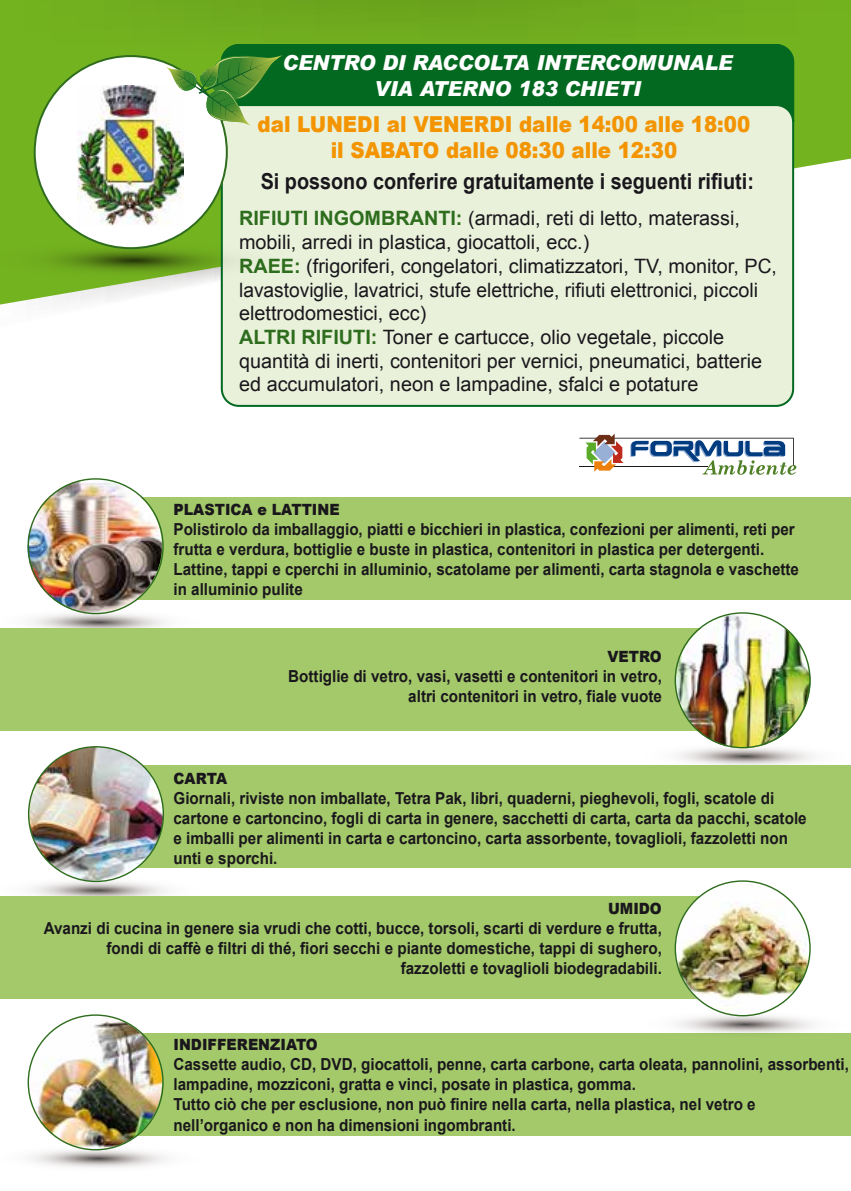
<style>
.page{position:relative;width:851px;height:1191px;background:#fff}
.page>*{position:absolute;margin:0;border:0;box-sizing:border-box;transform-origin:0 0}
.t1{font:900 22px/26.4px "Arial";color:#f39400;text-align:center;scale:.9 1}
.t2{font:700 22px "Arial";color:#1a171c;scale:.9 1}
.t3{font:italic 900 20.6px/26px "Arial";color:#fff;text-align:center}
.t4{font:19.8px/23.8px "Arial";color:#1a171c}
.t5{font:700 16.6px/20px "Arial";color:#1a171c;scale:.92 1}
.t6{font:900 15.6px "Arial";color:#1a171c;scale:.92 1}
.s1{font-weight:700;color:#2e6d1d}
</style>
<div class="page">
<svg style="left:0;top:59px;width:850px;height:245px;fill:#74b320"></svg>
<div style="left:106px;top:497px;width:744px;height:102px;background:#a4c96b"></div>
<svg style="left:31px;top:601px;width:135px;height:27px"></svg>
<img style="left:27px;top:479px;width:135px;height:134px;border-radius:67px">
<svg style="left:0;top:0;width:850px;height:59px;background:#70ad1e"></svg>
<div style="left:0;top:628px;width:751px;height:102px;background:#a4c96b"></div>
<svg style="left:678px;top:735px;width:135px;height:30px"></svg>
<div style="left:100px;top:765px;width:750px;height:102px;background:#a4c96b"></div>
<svg style="left:31px;top:869px;width:135px;height:27px"></svg>
<div style="left:100px;top:1033px;width:750px;height:102px;background:#a4c96b"></div>
<svg style="left:31px;top:1137px;width:135px;height:31px"></svg>
<div style="left:0;top:896px;width:751px;height:102px;background:#a4c96b"></div>
<svg style="left:678px;top:1003px;width:135px;height:30px"></svg>
<img style="left:29px;top:747px;width:134px;height:134px;border-radius:67px">
<img style="left:675px;top:613px;width:135px;height:135px;border-radius:67px">
<img style="left:674px;top:881px;width:135px;height:135px;border-radius:67px">
<img style="left:27px;top:1015px;width:135px;height:134px;border-radius:67px">
<svg style="left:579px;top:434px;width:217px;height:41px"></svg>
<div style="left:222px;top:45px;width:571px;height:361px;background:#e9f1db;border-radius:17px"></div>
<svg style="left:220px;top:43px;width:575px;height:81px"></svg>
<svg style="left:0;top:231px;width:231px;height:58px;background:#7eaf3d"></svg>
<div style="left:35px;top:56px;width:192px;height:192px;background:#fff;border-radius:50%"></div>
<svg style="left:166px;top:53px;width:116px;height:73px"></svg>
<img style="left:77px;top:86px;width:106px;height:139px">
<p class="t3" style="left:282px;top:49px;width:451px">CENTRO DI RACCOLTA INTERCOMUNALE<br>VIA ATERNO 183 CHIETI</p>
<h1 class="t1" style="left:257px;top:110px;width:549px">dal LUNEDI al VENERDI dalle 14:00 alle 18:00 il SABATO dalle 08:30 alle 12:30</h1>
<h1 class="t2" style="left:261px;top:166px;width:549px">Si possono conferire gratuitamente i seguenti rifiuti:</h1>
<p class="t4" style="left:239px;top:207px;width:539px"><span class="s1">RIFIUTI INGOMBRANTI:</span> (armadi, reti di letto, materassi, mobili, arredi in plastica, giocattoli, ecc.)<br><span class="s1">RAEE:</span> (frigoriferi, congelatori, climatizzatori, TV, monitor, PC, lavastoviglie, lavatrici, stufe elettriche, rifiuti elettronici, piccoli elettrodomestici, ecc)<br><span class="s1">ALTRI RIFIUTI:</span> Toner e cartucce, olio vegetale, piccole quantità di inerti, contenitori per vernici, pneumatici, batterie ed accumulatori, neon e lampadine, sfalci e potature</p>
<p class="t6" style="left:173px;top:498px;width:182px">PLASTICA e LATTINE</p>
<p class="t5" style="left:173px;top:519px;width:681px">Polistirolo da imballaggio, piatti e bicchieri in plastica, confezioni per alimenti, reti per frutta e verdura, bottiglie e buste in plastica, contenitori in plastica per detergenti.<br>Lattine, tappi e cperchi in alluminio, scatolame per alimenti, carta stagnola e vaschette in alluminio pulite</p>
<p class="t6" style="left:607px;top:645px;width:61px">VETRO</p>
<p class="t5" style="left:288px;top:666px;width:407px;text-align:right">Bottiglie di vetro, vasi, vasetti e contenitori in vetro, altri contenitori in vetro, fiale vuote</p>
<p class="t6" style="left:173px;top:767px;width:60px">CARTA</p>
<p class="t5" style="left:173px;top:789px;width:689px">Giornali, riviste non imballate, Tetra Pak, libri, quaderni, pieghevoli, fogli, scatole di cartone e cartoncino, fogli di carta in genere, sacchetti di carta, carta da pacchi, scatole e imballi per alimenti in carta e cartoncino, carta assorbente, tovaglioli, fazzoletti non unti e sporchi.</p>
<p class="t6" style="left:608px;top:897px;width:60px">UMIDO</p>
<p class="t5" style="left:44px;top:918px;width:673px;text-align:right">Avanzi di cucina in genere sia vrudi che cotti, bucce, torsoli, scarti di verdure e frutta, fondi di caffè e filtri di thé, fiori secchi e piante domestiche, tappi di sughero, fazzoletti e tovaglioli biodegradabili.</p>
<p class="t6" style="left:173px;top:1033px;width:158px">INDIFFERENZIATO</p>
<p class="t5" style="left:173px;top:1055px;width:735px">Cassette audio, CD, DVD, giocattoli, penne, carta carbone, carta oleata, pannolini, assorbenti, lampadine, mozziconi, gratta e vinci, posate in plastica, gomma.<br>Tutto ciò che per esclusione, non può finire nella carta, nella plastica, nel vetro e nell’organico e non ha dimensioni ingombranti.</p>
</div>
